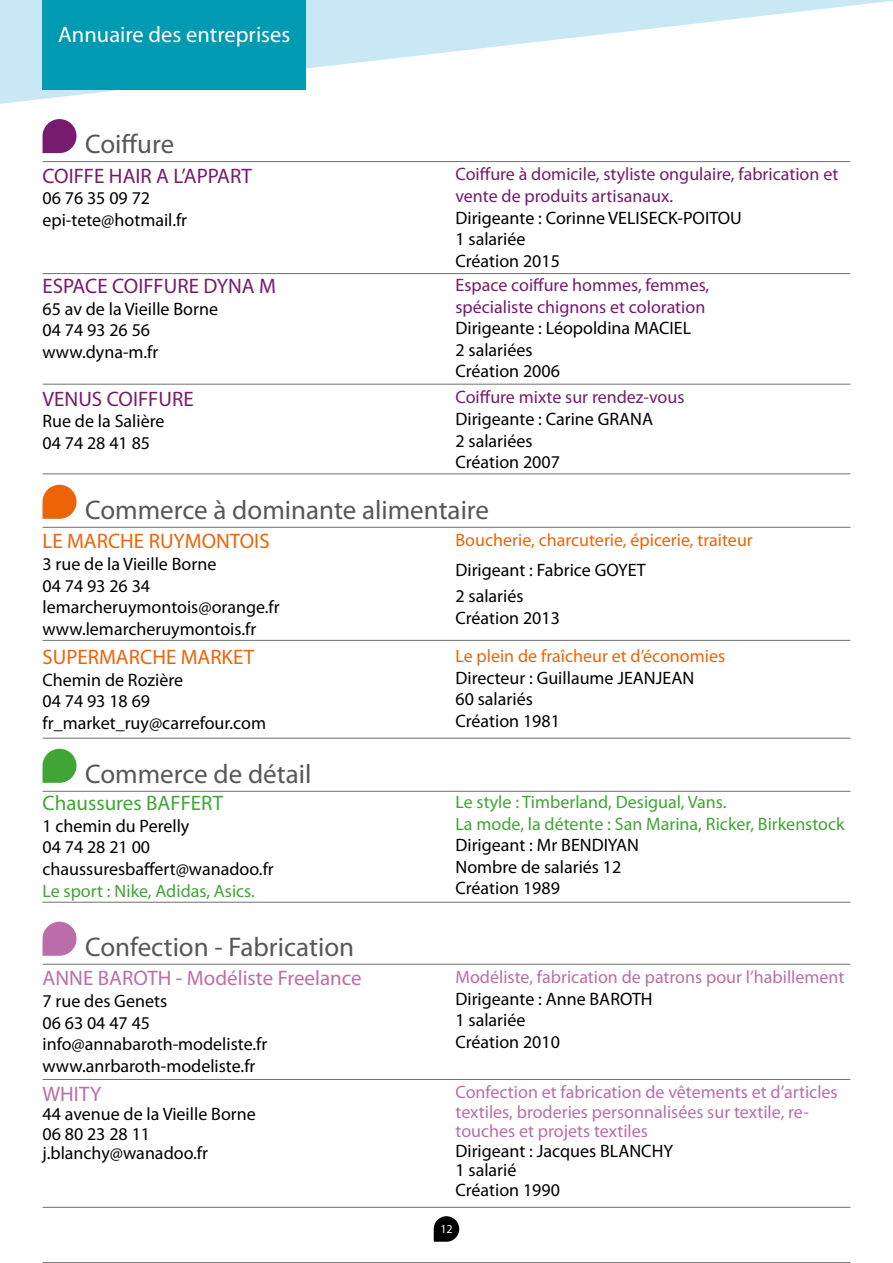
<style>
.page{position:relative;width:893px;height:1263px;background:#fff}
.page>*{position:absolute;margin:0;border:0;box-sizing:border-box;transform-origin:0 0}
.t1{font:27px "Myriad Pro";color:#575756}
.t2{font:22.5px "Myriad Pro";color:#fff}
.t3{font:21px "Myriad Pro";color:#771b6e}
.t4{font:21px "Myriad Pro";color:#ec6408}
.t5{font:21px "Myriad Pro";color:#bb6daa}
.t6{font:21px "Myriad Pro";color:#3fa535}
.t7{font:18px/21.6px "Myriad Pro";color:#000}
.t8{font:18px/19.5px "Myriad Pro";color:#bb6daa}
.t9{font:18px/21.6px "Myriad Pro";color:#771b6e}
.t10{font:18px/21.6px "Myriad Pro";color:#3fa535}
.t11{font:18px "Myriad Pro";color:#ec6408}
.t12{font:12px "Myriad Pro";color:#fff}
</style>
<div class="page">
<svg style="left:434px;top:1216px;width:25px;height:26px"></svg>
<svg style="left:0;top:0;width:893px;height:104px"></svg>
<div style="left:43px;top:0;width:263px;height:89px;background:#009ab2"></div>
<svg style="left:43px;top:119px;width:34px;height:34px"></svg>
<svg style="left:43px;top:485px;width:34px;height:34px"></svg>
<hr style="left:43px;top:161px;width:807px;height:1px;background:#706f6f">
<hr style="left:43px;top:527px;width:807px;height:1px;background:#706f6f">
<hr style="left:43px;top:273px;width:807px;height:1px;background:#706f6f">
<hr style="left:43px;top:640px;width:807px;height:1px;background:#706f6f">
<hr style="left:43px;top:738px;width:807px;height:1px;background:#706f6f">
<hr style="left:43px;top:384px;width:807px;height:1px;background:#706f6f">
<hr style="left:43px;top:473px;width:807px;height:1px;background:#706f6f">
<svg style="left:43px;top:749px;width:34px;height:34px"></svg>
<hr style="left:43px;top:791px;width:807px;height:1px;background:#706f6f">
<hr style="left:43px;top:902px;width:807px;height:1px;background:#706f6f">
<hr style="left:43px;top:1262px;width:807px;height:1px;background:#706f6f">
<svg style="left:43px;top:922px;width:34px;height:34px"></svg>
<hr style="left:43px;top:964px;width:807px;height:1px;background:#706f6f">
<hr style="left:43px;top:1079px;width:807px;height:1px;background:#706f6f">
<hr style="left:43px;top:1207px;width:807px;height:1px;background:#706f6f">
<p class="t2" style="left:58px;top:21px;width:234px">Annuaire des entreprises</p>
<h1 class="t1" style="left:85px;top:127px;width:91px">Coiffure</h1>
<p class="t3" style="left:43px;top:163px;width:211px">COIFFE HAIR A L’APPART</p>
<p class="t7" style="left:43px;top:187px;width:146px">06 76 35 09 72 epi-tete@hotmail.fr</p>
<p class="t9" style="left:455px;top:163px;width:384px">Coiffure à domicile, styliste ongulaire, fabrication et vente de produits artisanaux.</p>
<p class="t7" style="left:455px;top:206px;width:288px">Dirigeante : Corinne VELISECK-POITOU<br>1 salariée<br>Création 2015</p>
<p class="t3" style="left:43px;top:273px;width:235px">ESPACE COIFFURE DYNA M</p>
<p class="t7" style="left:43px;top:298px;width:177px">65 av de la Vieille Borne<br>04 74 93 26 56 www.dyna-m.fr</p>
<p class="t9" style="left:455px;top:274px;width:255px">Espace coiffure hommes, femmes, spécialiste chignons et coloration</p>
<p class="t7" style="left:455px;top:317px;width:237px">Dirigeante : Léopoldina MACIEL<br>2 salariées<br>Création 2006</p>
<p class="t3" style="left:43px;top:386px;width:153px">VENUS COIFFURE</p>
<p class="t7" style="left:43px;top:410px;width:123px">Rue de la Salière<br>04 74 28 41 85</p>
<p class="t9" style="left:455px;top:386px;width:230px">Coiffure mixte sur rendez-vous</p>
<p class="t7" style="left:455px;top:408px;width:199px">Dirigeante : Carine GRANA<br>2 salariées<br>Création 2007</p>
<h1 class="t1" style="left:85px;top:493px;width:406px">Commerce à dominante alimentaire</h1>
<p class="t4" style="left:43px;top:528px;width:229px">LE MARCHE RUYMONTOIS</p>
<p class="t7" style="left:43px;top:553px;width:239px">3 rue de la Vieille Borne<br>04 74 93 26 34 lemarcheruymontois@orange.fr www.lemarcheruymontois.fr</p>
<p class="t4" style="left:43px;top:644px;width:213px">SUPERMARCHE MARKET</p>
<p class="t7" style="left:43px;top:669px;width:225px">Chemin de Rozière<br>04 74 93 18 69 fr_market_ruy@carrefour.com</p>
<h1 class="t1" style="left:85px;top:757px;width:228px">Commerce de détail</h1>
<p class="t6" style="left:43px;top:790px;width:182px">Chaussures BAFFERT</p>
<p class="t7" style="left:43px;top:815px;width:233px">1 chemin du Perelly<br>04 74 28 21 00 chaussuresbaffert@wanadoo.fr</p>
<p class="t10" style="left:43px;top:879px;width:214px">Le sport : Nike, Adidas, Asics.</p>
<h1 class="t1" style="left:85px;top:930px;width:271px">Confection - Fabrication</h1>
<p class="t5" style="left:43px;top:965px;width:321px">ANNE BAROTH - Modéliste Freelance</p>
<p class="t7" style="left:43px;top:990px;width:226px">7 rue des Genets<br>06 63 04 47 45 info@annabaroth-modeliste.fr www.anrbaroth-modeliste.fr</p>
<p class="t5" style="left:43px;top:1080px;width:60px">WHITY</p>
<p class="t7" style="left:43px;top:1104px;width:215px;line-height:19.5px">44 avenue de la Vieille Borne<br>06 80 23 28 11 j.blanchy@wanadoo.fr</p>
<p class="t11" style="left:455px;top:529px;width:299px">Boucherie, charcuterie, épicerie, traiteur</p>
<p class="t7" style="left:455px;top:557px;width:192px;line-height:25.8px">Dirigeant : Fabrice GOYET<br>2 salariés</p>
<p class="t7" style="left:455px;top:606px;width:106px">Création 2013</p>
<p class="t11" style="left:455px;top:645px;width:271px">Le plein de fraîcheur et d’économies</p>
<p class="t7" style="left:455px;top:666px;width:240px">Directeur : Guillaume JEANJEAN<br>60 salariés<br>Création 1981</p>
<p class="t10" style="left:455px;top:791px;width:391px">Le style : Timberland, Desigual, Vans.<br>La mode, la détente : San Marina, Ricker, Birkenstock</p>
<p class="t7" style="left:455px;top:834px;width:185px">Dirigeant : Mr BENDIYAN<br>Nombre de salariés 12<br>Création 1989</p>
<p class="t8" style="left:455px;top:967px;width:390px">Modéliste, fabrication de patrons pour l’habillement</p>
<p class="t7" style="left:455px;top:987px;width:199px">Dirigeante : Anne BAROTH<br>1 salariée<br>Création 2010</p>
<p class="t8" style="left:455px;top:1082px;width:384px">Confection et fabrication de vêtements et d’articles textiles, broderies personnalisées sur textile, re&shy;touches et projets textiles</p>
<p class="t7" style="left:455px;top:1141px;width:219px;line-height:19.5px">Dirigeant : Jacques BLANCHY<br>1 salarié<br>Création 1990</p>
<p class="t12" style="left:440px;top:1222px;width:14px">12</p>
</div>
